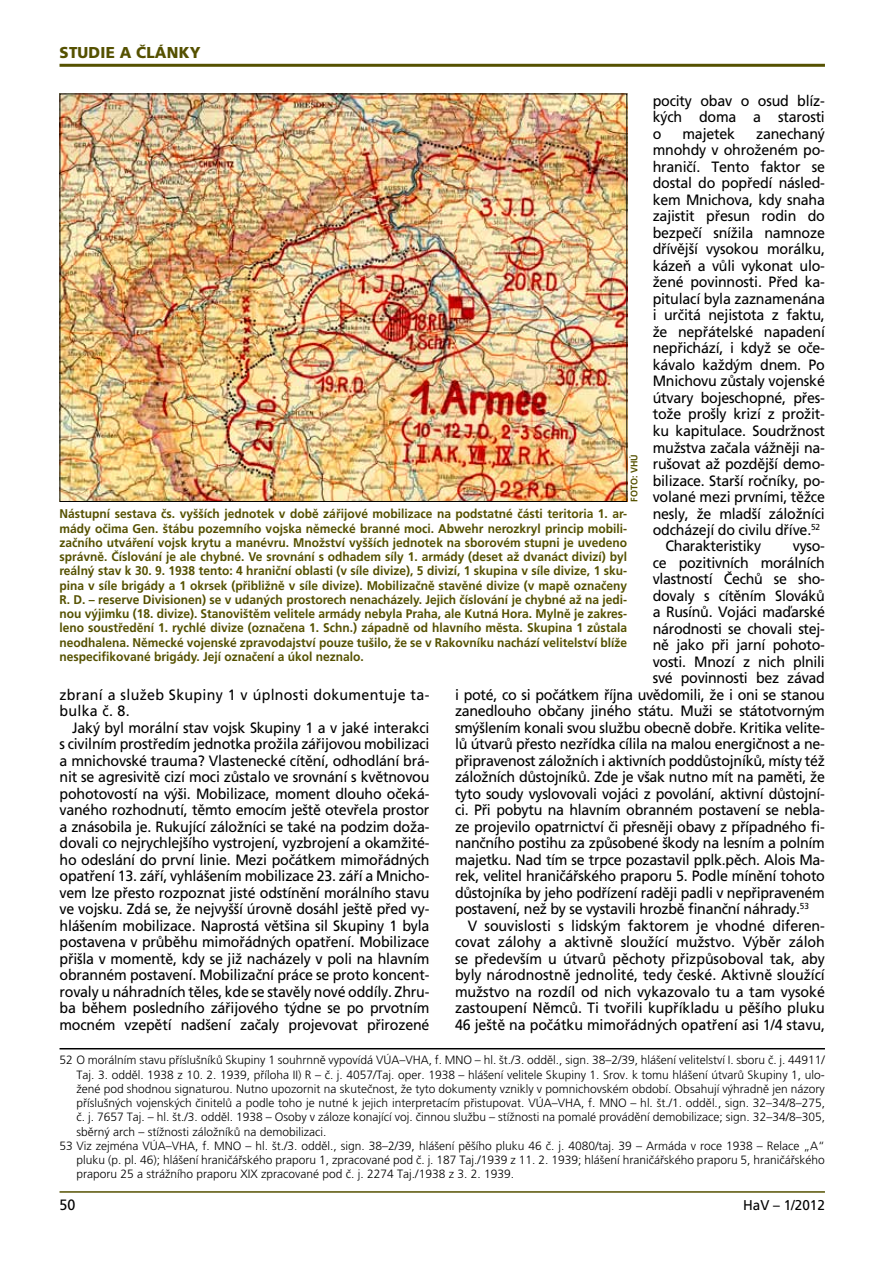
<style>
.page{position:relative;width:893px;height:1263px;background:#fff}
.page>*{position:absolute;margin:0;border:0;box-sizing:border-box;transform-origin:0 0}
.t1{font:15.75px "Frutiger CE Black";letter-spacing:.015em;color:#555101;scale:.95 1}
.t2{font:15px/16.5px "Frutiger CE";letter-spacing:-.015em;color:#000;text-align:justify;scale:.95 1}
.t3{font:15px/16.5px "Frutiger CE";letter-spacing:.02em;color:#000;scale:.95 1}
.t4{font:14.1px "Frutiger CE";color:#000;scale:.95 1}
.t5{font:700 12.6px/14.2px "Frutiger CE";color:#555101;text-align:justify;scale:.95 1}
.t6{font:12px "Frutiger CE Light";color:#000}
.t7{font:700 9.45px "Frutiger CE";color:#555101;scale:.95 1}
</style>
<div class="page">
<hr style="left:60px;top:64px;width:765px;height:3px;background:#555101">
<hr style="left:60px;top:1191px;width:765px;height:2px;background:#555101">
<img style="left:62px;top:96px;width:563px;height:404px">
<hr style="left:60px;top:1048px;width:765px;height:1px;background:#000">
<p class="t1" style="left:60px;top:44px;width:150px">STUDIE A ČLÁNKY</p>
<p class="t2" style="left:653px;top:92px;width:183px">pocity obav o osud blíz&shy;kých doma a starosti o</p>
<p class="t2" style="left:682px;top:125px;width:57px">majetek</p>
<p class="t2" style="left:756px;top:125px;width:74px">zanechaný</p>
<p class="t2" style="left:653px;top:142px;width:183px">mnohdy v ohroženém po-</p>
<p class="t2" style="left:653px;top:158px;width:183px">hraničí. Tento faktor se</p>
<p class="t2" style="left:653px;top:175px;width:183px">dostal do popředí násled-</p>
<p class="t2" style="left:653px;top:191px;width:183px">kem Mnichova, kdy snaha</p>
<p class="t2" style="left:653px;top:208px;width:183px">zajistit přesun rodin do</p>
<p class="t2" style="left:653px;top:224px;width:183px">bezpečí snížila namnoze</p>
<p class="t2" style="left:653px;top:241px;width:183px">dřívější vysokou morálku,</p>
<p class="t2" style="left:653px;top:257px;width:183px">kázeň a vůli vykonat ulo-</p>
<p class="t2" style="left:653px;top:274px;width:183px">žené povinnosti. Před ka-</p>
<p class="t2" style="left:653px;top:290px;width:183px">pitulací byla zaznamenána</p>
<p class="t2" style="left:653px;top:307px;width:183px">i určitá nejistota z faktu,</p>
<p class="t2" style="left:653px;top:323px;width:183px">že nepřátelské napadení</p>
<p class="t2" style="left:653px;top:340px;width:183px">nepřichází, i když se oče-</p>
<p class="t2" style="left:653px;top:356px;width:183px">kávalo každým dnem. Po</p>
<p class="t2" style="left:653px;top:373px;width:183px">Mnichovu zůstaly vojenské</p>
<p class="t2" style="left:653px;top:389px;width:183px">útvary bojeschopné, přes-</p>
<p class="t2" style="left:653px;top:406px;width:183px">tože prošly krizí z prožit-</p>
<p class="t2" style="left:653px;top:422px;width:183px">ku kapitulace. Soudržnost</p>
<p class="t2" style="left:653px;top:439px;width:183px">mužstva začala vážněji na-</p>
<p class="t2" style="left:653px;top:455px;width:183px">rušovat až pozdější demo-</p>
<p class="t2" style="left:653px;top:472px;width:183px">bilizace. Starší ročníky, po-</p>
<p class="t2" style="left:653px;top:488px;width:183px">volané mezi prvními, těžce</p>
<p class="t2" style="left:653px;top:505px;width:183px">nesly, že mladší záložníci</p>
<p class="t2" style="left:653px;top:522px;width:178px">odcházejí do civilu dříve.<sup>52</sup></p>
<p class="t2" style="left:665px;top:538px;width:102px">Charakteristiky</p>
<p class="t2" style="left:793px;top:538px;width:35px">vyso-</p>
<p class="t2" style="left:653px;top:554px;width:183px">ce pozitivních morálních</p>
<p class="t2" style="left:653px;top:571px;width:183px">vlastností Čechů se sho-</p>
<p class="t2" style="left:653px;top:587px;width:183px">dovaly s cítěním Slováků</p>
<p class="t2" style="left:653px;top:604px;width:183px">a Rusínů. Vojáci maďarské</p>
<p class="t2" style="left:653px;top:620px;width:183px">národnosti se chovali stej-</p>
<p class="t2" style="left:653px;top:637px;width:183px">ně jako při jarní pohoto-</p>
<p class="t2" style="left:653px;top:653px;width:183px">vosti. Mnozí z nich plnili</p>
<p class="t2" style="left:653px;top:670px;width:183px">své povinnosti bez závad</p>
<p class="t2" style="left:455px;top:686px;width:391px">i poté, co si počátkem října uvědomili, že i oni se stanou</p>
<p class="t2" style="left:455px;top:703px;width:391px">zanedlouho občany jiného státu. Muži se státotvorným</p>
<p class="t2" style="left:455px;top:719px;width:391px">smýšlením konali svou službu obecně dobře. Kritika velite-</p>
<p class="t2" style="left:455px;top:736px;width:391px">lů útvarů přesto nezřídka cílila na malou energičnost a ne-</p>
<p class="t2" style="left:455px;top:752px;width:391px">připravenost záložních i aktivních poddůstojníků, místy též</p>
<p class="t2" style="left:455px;top:769px;width:391px">záložních důstojníků. Zde je však nutno mít na paměti, že</p>
<p class="t2" style="left:455px;top:785px;width:391px">tyto soudy vyslovovali vojáci z povolání, aktivní důstojní-</p>
<p class="t2" style="left:455px;top:802px;width:391px">ci. Při pobytu na hlavním obranném postavení se nebla-</p>
<p class="t2" style="left:455px;top:818px;width:391px">ze projevilo opatrnictví či přesněji obavy z případného fi-</p>
<p class="t2" style="left:455px;top:835px;width:391px">nančního postihu za způsobené škody na lesním a polním</p>
<p class="t2" style="left:455px;top:851px;width:391px">majetku. Nad tím se trpce pozastavil pplk.pěch. Alois Ma-</p>
<p class="t2" style="left:455px;top:868px;width:391px">rek, velitel hraničářského praporu 5. Podle mínění tohoto</p>
<p class="t2" style="left:455px;top:884px;width:391px">důstojníka by jeho podřízení raději padli v nepřipraveném</p>
<p class="t2" style="left:455px;top:901px;width:374px">postavení, než by se vystavili hrozbě finanční náhrady.<sup>53</sup></p>
<p class="t2" style="left:468px;top:917px;width:377px">V souvislosti s lidským faktorem je vhodné diferen-</p>
<p class="t2" style="left:455px;top:934px;width:391px">covat zálohy a aktivně sloužící mužstvo. Výběr záloh</p>
<p class="t2" style="left:455px;top:950px;width:391px">se především u útvarů pěchoty přizpůsoboval tak, aby</p>
<p class="t2" style="left:455px;top:967px;width:391px">byly národnostně jednolité, tedy české. Aktivně sloužící</p>
<p class="t2" style="left:455px;top:983px;width:391px">mužstvo na rozdíl od nich vykazovalo tu a tam vysoké</p>
<p class="t2" style="left:455px;top:1000px;width:391px">zastoupení Němců. Ti tvořili kupříkladu u pěšího pluku</p>
<p class="t2" style="left:455px;top:1016px;width:391px">46 ještě na počátku mimořádných opatření asi 1/4 stavu,</p>
<p class="t7" style="left:629px;top:502px;width:52px;rotate:-90deg">FOTO: VHÚ</p>
<p class="t5" style="left:60px;top:507px;width:599px">Nástupní sestava čs. vyšších jednotek v době zářijové mobilizace na podstatné části teritoria 1. ar&shy;mády očima Gen. štábu pozemního vojska německé branné moci. Abwehr nerozkryl princip mobili&shy;začního utváření vojsk krytu a manévru. Množství vyšších jednotek na sborovém stupni je uvedeno správně. Číslování je ale chybné. Ve srovnání s odhadem síly 1. armády (deset až dvanáct divizí) byl reálný stav k 30. 9. 1938 tento: 4 hraniční oblasti (v síle divize), 5 divizí, 1 skupina v síle divize, 1 sku&shy;pina v síle brigády a 1 okrsek (přibližně v síle divize). Mobilizačně stavěné divize (v mapě označeny R. D. – reserve Divisionen) se v udaných prostorech nenacházely. Jejich číslování je chybné až na jedi&shy;nou výjimku (18. divize). Stanovištěm velitele armády nebyla Praha, ale Kutná Hora. Mylně je zakres&shy;leno soustředění 1. rychlé divize (označena 1. Schn.) západně od hlavního města. Skupina 1 zůstala neodhalena. Německé vojenské zpravodajství pouze tušilo, že se v Rakovníku nachází velitelství blíže nespecifikované brigády. Její označení a úkol neznalo.</p>
<p class="t3" style="left:60px;top:686px;width:391px">zbraní a služeb Skupiny 1 v úplnosti dokumentuje ta&shy;bulka č. 8.</p>
<p class="t2" style="left:60px;top:719px;width:391px;text-indent:13px">Jaký byl morální stav vojsk Skupiny 1 a v jaké interakci s civilním prostředím jednotka prožila zářijovou mobilizaci a mnichovské trauma? Vlastenecké cítění, odhodlání brá&shy;nit se agresivitě cizí moci zůstalo ve srovnání s květnovou pohotovostí na výši. Mobilizace, moment dlouho očeká&shy;vaného rozhodnutí, těmto emocím ještě otevřela prostor a znásobila je. Rukující záložníci se také na podzim doža&shy;dovali co nejrychlejšího vystrojení, vyzbrojení a okamžité&shy;ho odeslání do první linie. Mezi počátkem mimořádných opatření 13. září, vyhlášením mobilizace 23. září a Mnicho&shy;vem lze přesto rozpoznat jisté odstínění morálního stavu ve vojsku. Zdá se, že nejvyšší úrovně dosáhl ještě před vy&shy;hlášením mobilizace. Naprostá většina sil Skupiny 1 byla postavena v průběhu mimořádných opatření. Mobilizace přišla v momentě, kdy se již nacházely v poli na hlavním obranném postavení. Mobilizační práce se proto koncent&shy;rovaly u náhradních těles, kde se stavěly nové oddíly. Zhru&shy;ba během posledního zářijového týdne se po prvotním mocném vzepětí nadšení začaly projevovat přirozené</p>
<p class="t6" style="left:60px;top:1053px;width:767px">52 O morálním stavu příslušníků Skupiny 1 souhrnně vypovídá VÚA–VHA, f. MNO – hl. št./3. odděl., sign. 38–2/39, hlášení velitelství I. sboru č. j. 44911/</p>
<p class="t6" style="left:77px;top:1067px;width:750px">Taj. 3. odděl. 1938 z 10. 2. 1939, příloha II) R – č. j. 4057/Taj. oper. 1938 – hlášení velitele Skupiny 1. Srov. k tomu hlášení útvarů Skupiny 1, ulo-</p>
<p class="t6" style="left:77px;top:1082px;width:750px">žené pod shodnou signaturou. Nutno upozornit na skutečnost, že tyto dokumenty vznikly v pomnichovském období. Obsahují výhradně jen názory</p>
<p class="t6" style="left:77px;top:1096px;width:750px">příslušných vojenských činitelů a podle toho je nutné k jejich interpretacím přistupovat. VÚA–VHA, f. MNO – hl. št./1. odděl., sign. 32–34/8–275,</p>
<p class="t6" style="left:77px;top:1110px;width:750px">č. j. 7657 Taj. – hl. št./3. odděl. 1938 – Osoby v záloze konající voj. činnou službu – stížnosti na pomalé provádění demobilizace; sign. 32–34/8–305,</p>
<p class="t6" style="left:77px;top:1124px;width:252px">sběrný arch – stížnosti záložníků na demobilizaci.</p>
<p class="t6" style="left:60px;top:1139px;width:767px">53 Viz zejména VÚA–VHA, f. MNO – hl. št./3. odděl., sign. 38–2/39, hlášení pěšího pluku 46 č. j. 4080/taj. 39 – Armáda v roce 1938 – Relace „A“</p>
<p class="t6" style="left:77px;top:1153px;width:750px">pluku (p. pl. 46); hlášení hraničářského praporu 1, zpracované pod č. j. 187 Taj./1939 z 11. 2. 1939; hlášení hraničářského praporu 5, hraničářského</p>
<p class="t6" style="left:77px;top:1167px;width:439px">praporu 25 a strážního praporu XIX zpracované pod č. j. 2274 Taj./1938 z 3. 2. 1939.</p>
<p class="t2" style="left:60px;top:1196px;width:18px">50</p>
<p class="t4" style="left:743px;top:1197px;width:88px">HaV – 1/2012</p>
</div>
